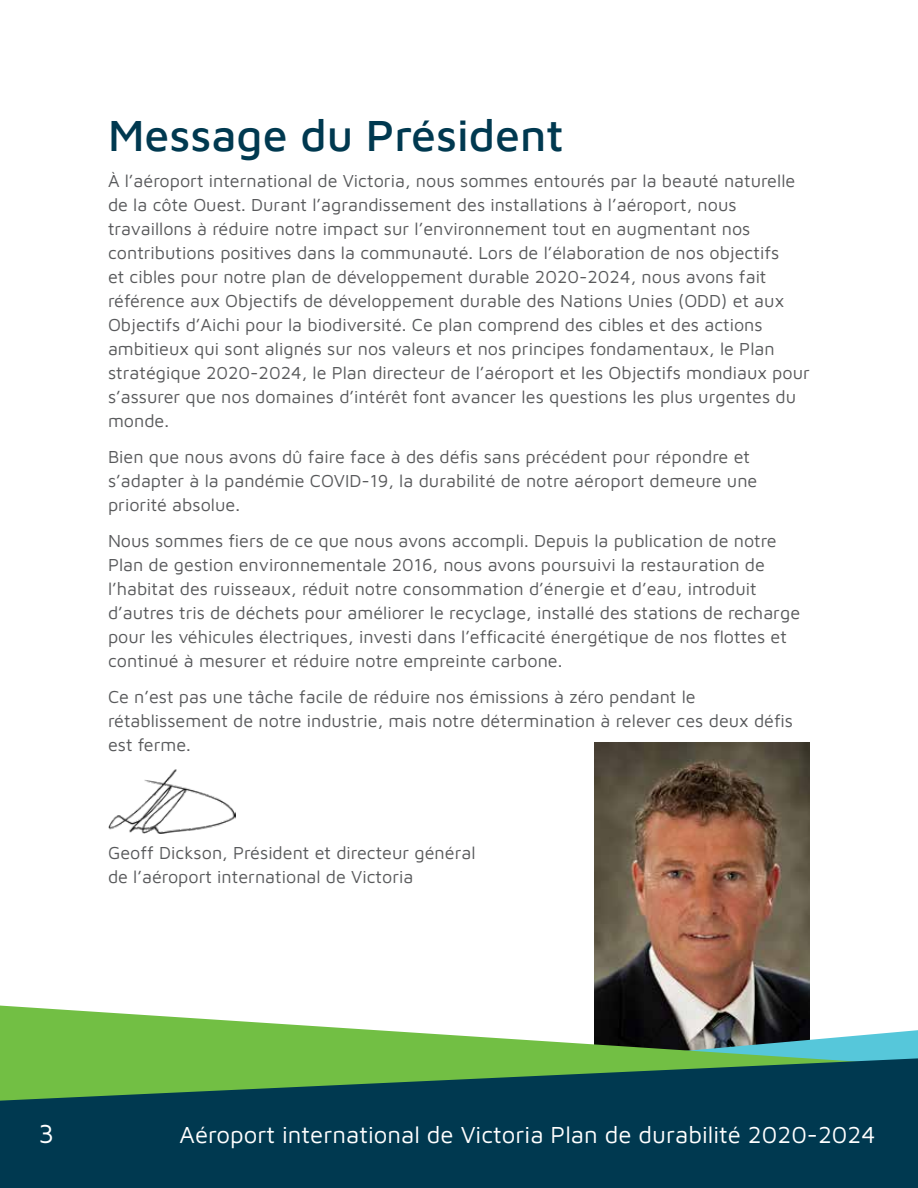
<style>
.page{position:relative;width:918px;height:1188px;background:#fff}
.page>*{position:absolute;margin:0;border:0;box-sizing:border-box;transform-origin:0 0}
.t1{font:500 45px "Maven Pro";color:#003950}
.t2{font:27px "Maven Pro";color:#fff}
.t3{font:24px "Maven Pro";color:#fff}
.t4{font:18px/24px "Maven Pro";color:#58595b}
</style>
<div class="page">
<img style="left:594px;top:742px;width:216px;height:262px">
<img style="left:108px;top:769px;width:128px;height:64px">
<svg style="left:0;top:1004px;width:918px;height:54px"></svg>
<svg style="left:0;top:1058px;width:918px;height:130px;background:#124f4e"></svg>
<h1 class="t1" style="left:108px;top:105px;width:457px">Message du Président</h1>
<p class="t4" style="left:108px;top:168px;width:704px">À l’aéroport international de Victoria, nous sommes entourés par la beauté naturelle de la côte Ouest. Durant l’agrandissement des installations à l’aéroport, nous travaillons à réduire notre impact sur l’environnement tout en augmentant nos contributions positives dans la communauté. Lors de l’élaboration de nos objectifs<br>et cibles pour notre plan de développement durable 2020-2024, nous avons fait référence aux Objectifs de développement durable des Nations Unies (ODD) et aux Objectifs d’Aichi pour la biodiversité. Ce plan comprend des cibles et des actions ambitieux qui sont alignés sur nos valeurs et nos principes fondamentaux, le Plan stratégique 2020-2024, le Plan directeur de l’aéroport et les Objectifs mondiaux pour s’assurer que nos domaines d’intérêt font avancer les questions les plus urgentes du monde.</p>
<p class="t4" style="left:108px;top:444px;width:651px">Bien que nous avons dû faire face à des défis sans précédent pour répondre et s’adapter à la pandémie COVID-19, la durabilité de notre aéroport demeure une priorité absolue.</p>
<p class="t4" style="left:108px;top:528px;width:694px">Nous sommes fiers de ce que nous avons accompli. Depuis la publication de notre Plan de gestion environnementale 2016, nous avons poursuivi la restauration de l’habitat des ruisseaux, réduit notre consommation d’énergie et d’eau, introduit d’autres tris de déchets pour améliorer le recyclage, installé des stations de recharge pour les véhicules électriques, investi dans l’efficacité énergétique de nos flottes et continué à mesurer et réduire notre empreinte carbone.</p>
<p class="t4" style="left:108px;top:684px;width:687px">Ce n’est pas une tâche facile de réduire nos émissions à zéro pendant le rétablissement de notre industrie, mais notre détermination à relever ces deux défis est ferme.</p>
<p class="t4" style="left:108px;top:840px;width:369px">Geoff Dickson, Président et directeur général de l’aéroport international de Victoria</p>
<h2 class="t2" style="left:39px;top:1116px;width:17px">3</h2>
<h3 class="t3" style="left:180px;top:1119px;width:697px">Aéroport international de Victoria Plan de durabilité 2020-2024</h3>
</div>
